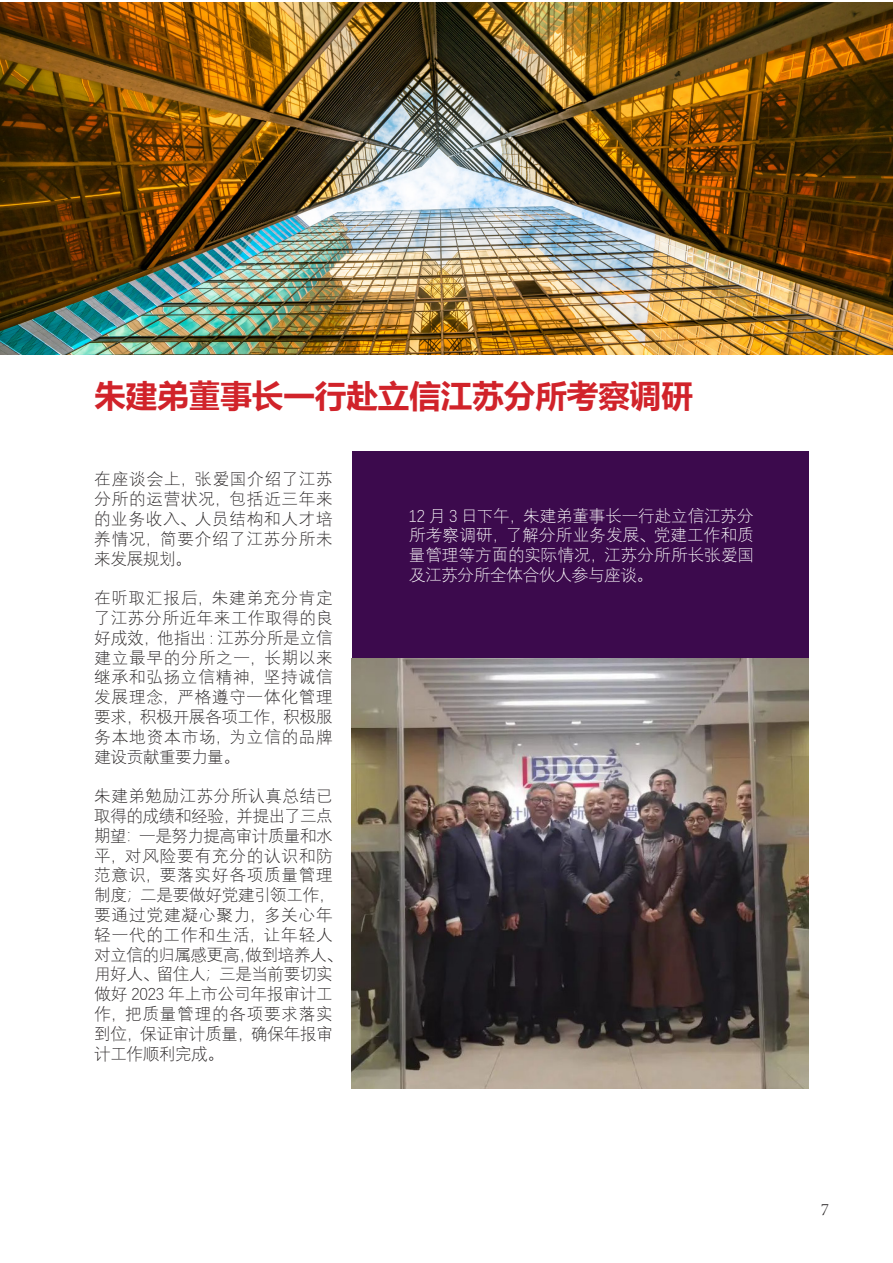
<style>
.page{position:relative;width:893px;height:1263px;background:#fff}
.page>*{position:absolute;margin:0;border:0;box-sizing:border-box;transform-origin:0 0}
.t1{font:700 31.5px "Microsoft Ya Hei";color:#d1232a}
.t2{font:300 18px "Adobe Song Std";color:#231f20}
.t3{font:300 16.5px/19.8px "Deng Xian";letter-spacing:-.005em;color:#231f20}
.t4{font:300 16.5px/19.8px "Deng Xian";letter-spacing:.035em;color:#231f20;text-align:justify}
.t5{font:300 16.5px/19.8px "Deng Xian";letter-spacing:.005em;color:#fff;text-align:justify}
</style>
<div class="page">
<img style="left:1px;top:2px;width:891px;height:352px">
<div style="left:352px;top:451px;width:457px;height:208px;background:#3c0a4d"></div>
<img style="left:352px;top:659px;width:457px;height:429px">
<p class="t1" style="left:94px;top:374px;width:600px">朱建弟董事长一行赴立信江苏分所考察调研</p>
<p class="t4" style="left:94px;top:469px;width:240px">在座谈会上，张爱国介绍了江苏分所的运营状况，包括近三年来的业务收入、人员结构和人才培养情况，简要介绍了江苏分所未来发展规划。</p>
<p class="t4" style="left:94px;top:588px;width:240px">在听取汇报后，朱建弟充分肯定了江苏分所近年来工作取得的良好成效，他指出 : 江苏分所是立信建立最早的分所之一，长期以来继承和弘扬立信精神，坚持诚信发展理念，严格遵守一体化管理要求，积极开展各项工作，积极服务本地资本市场，为立信的品牌建设贡献重要力量。</p>
<p class="t3" style="left:94px;top:786px;width:250px">朱建弟勉励江苏分所认真总结已取得的成绩和经验，并提出了三点期望：一是努力提高审计质量和水平，对风险要有充分的认识和防范意识，要落实好各项质量管理制度；二是要做好党建引领工作，要通过党建凝心聚力，多关心年轻一代的工作和生活，让年轻人对立信的归属感更高，做到培养人、用好人、留住人；三是当前要切实做好 2023 年上市公司年报审计工作，把质量管理的各项要求落实到位，保证审计质量，确保年报审计工作顺利完成。</p>
<p class="t5" style="left:409px;top:505px;width:346px">12 月 3 日下午，朱建弟董事长一行赴立信江苏分所考察调研，了解分所业务发展、党建工作和质量管理等方面的实际情况，江苏分所所长张爱国及江苏分所全体合伙人参与座谈。</p>
<p class="t2" style="left:821px;top:1199px;width:10px">7</p>
</div>
